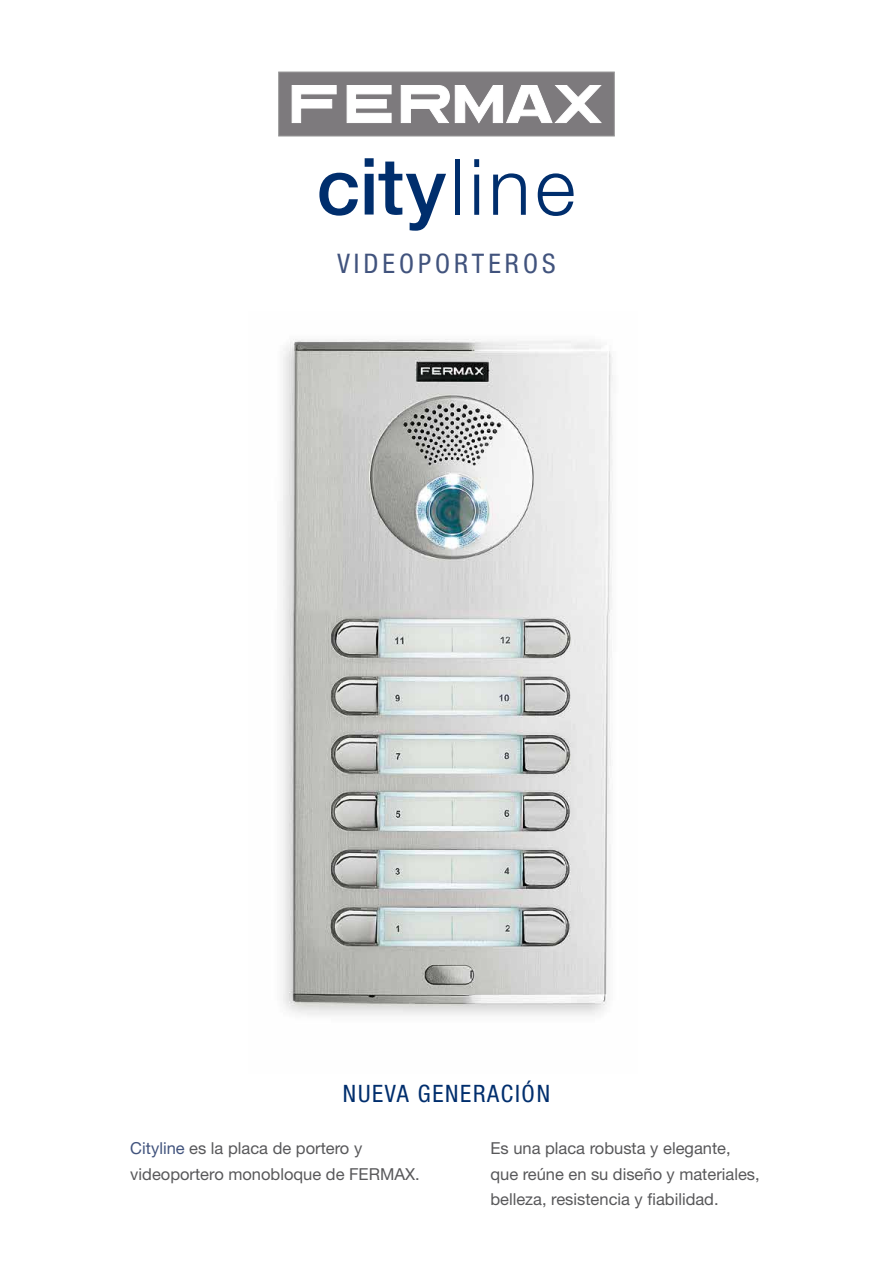
<style>
.page{position:relative;width:893px;height:1263px;background:#fff}
.page>*{position:absolute;margin:0;border:0;box-sizing:border-box;transform-origin:0 0}
.t1{font:condensed 27px "Helvetica Neue LT Std";letter-spacing:.15em;color:#41537d}
.t2{font:condensed 24px "Helvetica Neue LT Std";letter-spacing:.07em;color:#002e6d}
.t3{font:16.5px/25.5px "Helvetica Neue LT Std";color:#58585a}
.s1{color:#41537d}
</style>
<div class="page">
<img style="left:283px;top:339px;width:330px;height:676px">
<div style="left:278px;top:72px;width:336px;height:64px;background:#7d7a7d;border:1px solid #999"></div>
<svg style="left:292px;top:85px;width:44px;height:38px"></svg>
<svg style="left:347px;top:85px;width:44px;height:38px"></svg>
<svg style="left:401px;top:85px;width:200px;height:38px"></svg>
<div style="left:455px;top:159px;width:5px;height:56px;background:#002e6d"></div>
<svg style="left:474px;top:159px;width:5px;height:56px"></svg>
<svg style="left:493px;top:173px;width:33px;height:42px"></svg>
<svg style="left:538px;top:173px;width:36px;height:43px"></svg>
<svg style="left:319px;top:173px;width:39px;height:43px"></svg>
<svg style="left:365px;top:158px;width:81px;height:73px"></svg>
<h1 class="t1" style="left:337px;top:247px;width:220px">VIDEOPORTEROS</h1>
<h2 class="t2" style="left:343px;top:1079px;width:209px">NUEVA GENERACIÓN</h2>
<p class="t3" style="left:130px;top:1135px;width:291px"><span class="s1">Cityline</span> es la placa de portero y videoportero monobloque de FERMAX.</p>
<p class="t3" style="left:490px;top:1135px;width:271px">Es una placa robusta y elegante, que reúne en su diseño y materiales, belleza, resistencia y fiabilidad.</p>
</div>
